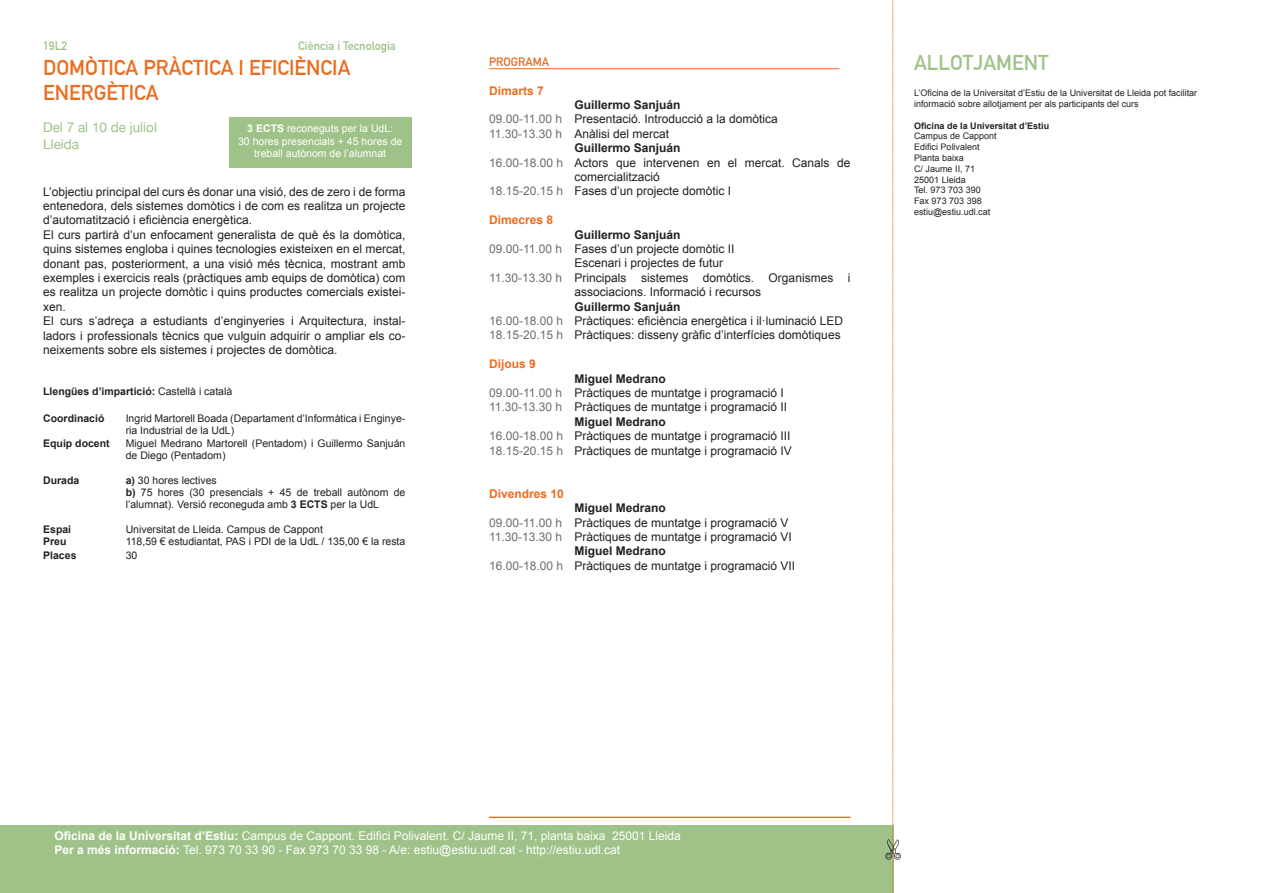
<style>
.page{position:relative;width:1263px;height:893px;background:#fff}
.page>*{position:absolute;margin:0;border:0;box-sizing:border-box;transform-origin:0 0}
.t1{font:700 21px/25.2px "DIN Alternate";color:#ea6d1f}
.t2{font:700 21px "DIN Alternate";color:#9ec287}
.t3{font:13.5px/16.2px "Helvetica Neue";color:#9ec287}
.t4{font:12px/14.4px "Arial";color:#231f20}
.t5{font:12px/14.4px "Arial";color:#fff}
.t6{font:700 12px "Arial";color:#231f20}
.t7{font:700 12px "Arial";color:#ea6d1f}
.t8{font:700 12px "DIN Alternate";color:#9ec287}
.t9{font:700 12px "DIN Alternate";color:#ea6d1f}
.t10{font:10.5px/12.3px "Arial";color:#231f20}
.t11{font:700 10.5px "Arial";color:#231f20}
.t12{font:10.5px/12.6px "Arial";color:#fff;text-align:center}
.t13{font:9px/10.8px "Arial";color:#231f20}
.t14{font:700 9px "Arial";color:#231f20}
.s1{font-weight:400}
.s2{font-weight:700}
.s3{color:#6c6d70}
</style>
<div class="page">
<div style="left:0;top:825px;width:893px;height:68px;background:#9ec287"></div>
<svg style="left:885px;top:0;width:16px;height:893px"></svg>
<hr style="left:489px;top:817px;width:361px;height:1px;background:#ea6d1f">
<hr style="left:489px;top:68px;width:350px;height:1px;background:#ea6d1f">
<div style="left:229px;top:117px;width:183px;height:50px;background:#9ec287"></div>
<p class="t8" style="left:43px;top:36px;width:25px">19L2</p>
<p class="t8" style="left:298px;top:36px;width:99px">Ciència i Tecnologia</p>
<h1 class="t1" style="left:43px;top:53px;width:309px">DOMÒTICA PRÀCTICA I EFICIÈNCIA<br>ENERGÈTICA</h1>
<p class="t3" style="left:43px;top:120px;width:115px">Del 7 al 10 de juliol<br>Lleida</p>
<p class="t4" style="left:43px;top:184px;width:364px">L’objectiu principal del curs és donar una visió, des de zero i de forma entenedora, dels sistemes domòtics i de com es realitza un projecte d’automatització i eficiència energètica.<br>El curs partirà d’un enfocament generalista de què és la domòtica, quins sistemes engloba i quines tecnologies existeixen en el mercat, donant pas, posteriorment, a una visió més tècnica, mostrant amb exemples i exercicis reals (pràctiques amb equips de domòtica) com es realitza un projecte domòtic i quins productes comercials existei&shy;xen.<br>El curs s’adreça a estudiants d’enginyeries i Arquitectura, instal· ladors i professionals tècnics que vulguin adquirir o ampliar els co&shy;neixements sobre els sistemes i projectes de domòtica.</p>
<p class="t11" style="left:43px;top:385px;width:191px">Llengües d’impartició: <span class="s1">Castellà i català</span></p>
<p class="t11" style="left:43px;top:411px;width:63px">Coordinació</p>
<p class="t10" style="left:126px;top:412px;width:281px">Ingrid Martorell Boada (Departament d’Informàtica i Enginye&shy;ria Industrial de la UdL)</p>
<p class="t11" style="left:43px;top:436px;width:68px">Equip docent</p>
<p class="t10" style="left:126px;top:437px;width:281px">Miguel Medrano Martorell (Pentadom) i Guillermo Sanjuán de Diego (Pentadom)</p>
<p class="t11" style="left:43px;top:473px;width:38px">Durada</p>
<p class="t10" style="left:126px;top:474px;width:281px"><span class="s2">a)</span> 30 hores lectives<br><span class="s2">b)</span> 75 hores (30 presencials + 45 de treball autònom de l’alumnat). Versió reconeguda amb <span class="s2">3 ECTS</span> per la UdL</p>
<p class="t11" style="left:43px;top:522px;width:30px">Espai</p>
<p class="t10" style="left:126px;top:523px;width:199px">Universitat de Lleida. Campus de Cappont</p>
<p class="t11" style="left:43px;top:534px;width:25px">Preu</p>
<p class="t10" style="left:126px;top:535px;width:281px">118,59 € estudiantat, PAS i PDI de la UdL / 135,00 € la resta</p>
<p class="t11" style="left:43px;top:548px;width:35px">Places</p>
<p class="t10" style="left:126px;top:549px;width:13px">30</p>
<p class="t12" style="left:238px;top:122px;width:166px"><span class="s2">3 ECTS</span> reconeguts per la UdL:<br>30 hores presencials + 45 hores de treball autònom de l’alumnat</p>
<p class="t9" style="left:489px;top:52px;width:62px">PROGRAMA</p>
<p class="t7" style="left:489px;top:82px;width:56px">Dimarts 7</p>
<p class="t6" style="left:574px;top:97px;width:108px">Guillermo Sanjuán</p>
<p class="t4" style="left:489px;top:112px;width:290px"><span class="s3">09.00-11.00 h</span> Presentació. Introducció a la domòtica</p>
<p class="t4" style="left:489px;top:126px;width:182px"><span class="s3">11.30-13.30 h</span> Anàlisi del mercat</p>
<p class="t6" style="left:574px;top:140px;width:108px">Guillermo Sanjuán</p>
<p class="t4" style="left:489px;top:155px;width:363px"><span class="s3">16.00-18.00 h</span> Actors que intervenen en el mercat. Canals de</p>
<p class="t4" style="left:574px;top:170px;width:87px">comercialització</p>
<p class="t4" style="left:489px;top:184px;width:244px"><span class="s3">18.15-20.15 h</span> Fases d’un projecte domòtic I</p>
<p class="t7" style="left:489px;top:212px;width:66px">Dimecres 8</p>
<p class="t6" style="left:574px;top:226px;width:108px">Guillermo Sanjuán</p>
<p class="t4" style="left:489px;top:242px;width:247px"><span class="s3">09.00-11.00 h</span> Fases d’un projecte domòtic II</p>
<p class="t4" style="left:574px;top:256px;width:150px">Escenari i projectes de futur</p>
<p class="t4" style="left:489px;top:270px;width:363px"><span class="s3">11.30-13.30 h</span> Principals sistemes domòtics. Organismes i</p>
<p class="t4" style="left:574px;top:285px;width:188px">associacions. Informació i recursos</p>
<p class="t4" style="left:489px;top:299px;width:356px;text-indent:86px"><span class="s2">Guillermo Sanjuán<br></span><span class="s3">16.00-18.00 h</span> Pràctiques: eficiència energètica i il·luminació LED<br><span class="s3">18.15-20.15 h</span> Pràctiques: disseny gràfic d’interfícies domòtiques</p>
<p class="t7" style="left:489px;top:356px;width:48px">Dijous 9</p>
<p class="t6" style="left:574px;top:370px;width:93px">Miguel Medrano</p>
<p class="t4" style="left:489px;top:386px;width:296px"><span class="s3">09.00-11.00 h</span> Pràctiques de muntatge i programació I</p>
<p class="t4" style="left:489px;top:400px;width:300px"><span class="s3">11.30-13.30 h</span> Pràctiques de muntatge i programació II</p>
<p class="t6" style="left:574px;top:413px;width:93px">Miguel Medrano</p>
<p class="t4" style="left:489px;top:429px;width:303px"><span class="s3">16.00-18.00 h</span> Pràctiques de muntatge i programació III</p>
<p class="t4" style="left:489px;top:443px;width:304px"><span class="s3">18.15-20.15 h</span> Pràctiques de muntatge i programació IV</p>
<p class="t7" style="left:489px;top:485px;width:76px">Divendres 10</p>
<p class="t6" style="left:574px;top:500px;width:93px">Miguel Medrano</p>
<p class="t4" style="left:489px;top:515px;width:301px"><span class="s3">09.00-11.00 h</span> Pràctiques de muntatge i programació V</p>
<p class="t4" style="left:489px;top:530px;width:304px"><span class="s3">11.30-13.30 h</span> Pràctiques de muntatge i programació VI</p>
<p class="t6" style="left:574px;top:543px;width:93px">Miguel Medrano</p>
<p class="t4" style="left:489px;top:558px;width:308px"><span class="s3">16.00-18.00 h</span> Pràctiques de muntatge i programació VII</p>
<h1 class="t2" style="left:914px;top:47px;width:136px">ALLOTJAMENT</h1>
<p class="t13" style="left:914px;top:88px;width:285px">L’Oficina de la Universitat d’Estiu de la Universitat de Lleida pot facilitar informació sobre allotjament per als participants del curs</p>
<p class="t14" style="left:914px;top:119px;width:137px">Oficina de la Universitat d’Estiu</p>
<p class="t13" style="left:914px;top:131px;width:84px">Campus de Cappont<br>Edifici Polivalent<br>Planta baixa<br>C/ Jaume II, 71<br>25001 Lleida<br>Tel. 973 703 390<br>Fax 973 703 398 estiu@estiu.udl.cat</p>
<p class="t5" style="left:54px;top:828px;width:628px"><span class="s2">Oficina de la Universitat d’Estiu:</span> Campus de Cappont. Edifici Polivalent. C/ Jaume II, 71, planta baixa 25001 Lleida<br><span class="s2">Per a més informació:</span> Tel. 973 70 33 90 - Fax 973 70 33 98 - A/e: estiu@estiu.udl.cat - http://estiu.udl.cat</p>
</div>
